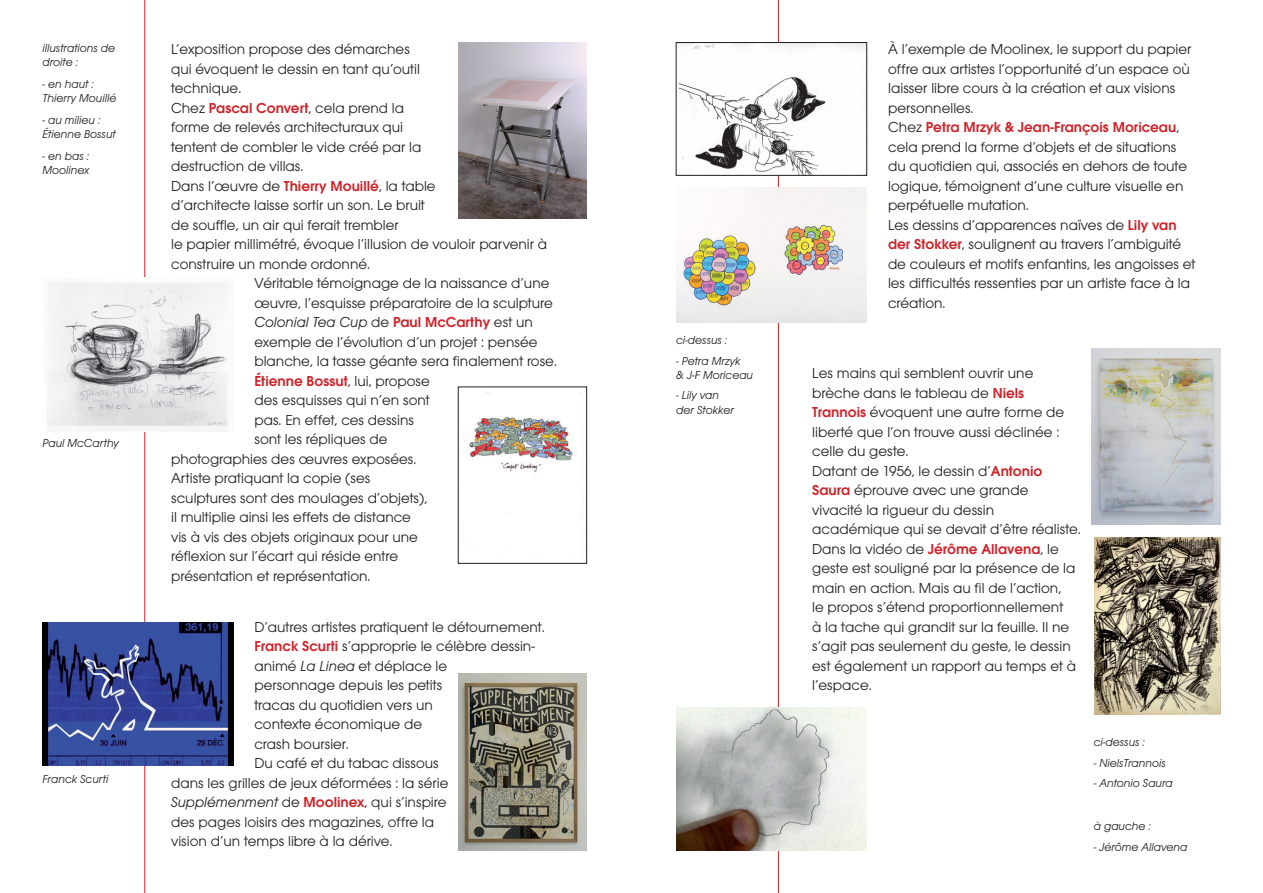
<style>
.page{position:relative;width:1263px;height:893px;background:#fff}
.page>*{position:absolute;margin:0;border:0;box-sizing:border-box;transform-origin:0 0}
.t1{font:15px/19.5px "Avant Garde Gothic Itc T";color:#231f20}
.t2{font:italic 15px "Avant Garde Gothic Itc T";color:#231f20}
.t3{font:600 15px "Avant Garde Gothic Itc T";color:#d1232a}
.t4{font:italic 12px/14.4px "Avant Garde Gothic Itc T";color:#231f20}
.s1{font-weight:600;color:#d1232a}
.s2{font-style:normal}
.s3{font-weight:600;font-style:normal;color:#d1232a}
.s4{font-weight:400;color:#231f20}
.s5{font-style:italic}
</style>
<div class="page">
<hr style="left:144px;top:0;width:1px;height:893px;background:#d1232a">
<img style="left:458px;top:43px;width:128px;height:176px">
<img style="left:47px;top:277px;width:181px;height:154px">
<img style="left:469px;top:392px;width:116px;height:140px">
<div style="left:458px;top:387px;width:129px;height:176px;border:1px solid #231f20"></div>
<img style="left:43px;top:623px;width:190px;height:142px">
<img style="left:458px;top:674px;width:129px;height:176px">
<hr style="left:778px;top:0;width:1px;height:893px;background:#d1232a">
<img style="left:678px;top:44px;width:187px;height:130px">
<div style="left:676px;top:42px;width:191px;height:134px;border:1px solid #231f20"></div>
<img style="left:676px;top:187px;width:191px;height:136px">
<img style="left:1092px;top:348px;width:128px;height:177px">
<img style="left:1094px;top:538px;width:126px;height:176px">
<img style="left:676px;top:708px;width:191px;height:143px">
<p class="t4" style="left:43px;top:41px;width:74px">illustrations de droite :</p>
<p class="t4" style="left:43px;top:77px;width:75px">- en haut :<br>Thierry Mouillé</p>
<p class="t4" style="left:43px;top:113px;width:75px">- au milieu :<br>Étienne Bossut</p>
<p class="t4" style="left:43px;top:149px;width:48px">- en bas :<br>Moolinex</p>
<p class="t4" style="left:43px;top:436px;width:78px">Paul McCarthy</p>
<p class="t4" style="left:43px;top:772px;width:67px">Franck Scurti</p>
<p class="t1" style="left:171px;top:39px;width:240px">L’exposition propose des démarches</p>
<p class="t1" style="left:171px;top:59px;width:250px">qui évoquent le dessin en tant qu’outil</p>
<p class="t1" style="left:171px;top:78px;width:72px">technique.</p>
<p class="t1" style="left:171px;top:98px;width:235px">Chez <span class="s1">Pascal Convert</span>, cela prend la</p>
<p class="t1" style="left:171px;top:117px;width:234px">forme de relevés architecturaux qui</p>
<p class="t1" style="left:171px;top:137px;width:252px">tentent de combler le vide créé par la</p>
<p class="t1" style="left:171px;top:156px;width:134px">destruction de villas.</p>
<p class="t1" style="left:171px;top:176px;width:266px">Dans l’œuvre de <span class="s1">Thierry Mouillé</span>, la table</p>
<p class="t1" style="left:171px;top:195px;width:255px">d’architecte laisse sortir un son. Le bruit</p>
<p class="t1" style="left:171px;top:215px;width:229px">de souffle, un air qui ferait trembler</p>
<p class="t1" style="left:171px;top:234px;width:377px">le papier millimétré, évoque l’illusion de vouloir parvenir à</p>
<p class="t1" style="left:171px;top:254px;width:200px">construire un monde ordonné.</p>
<p class="t1" style="left:254px;top:273px;width:297px">Véritable témoignage de la naissance d’une</p>
<p class="t1" style="left:254px;top:293px;width:300px">œuvre, l’esquisse préparatoire de la sculpture</p>
<p class="t2" style="left:254px;top:313px;width:280px">Colonial Tea Cup <span class="s2">de</span> <span class="s3">Paul McCarthy</span> <span class="s2">est un</span></p>
<p class="t1" style="left:254px;top:332px;width:285px">exemple de l’évolution d’un projet : pensée</p>
<p class="t1" style="left:254px;top:351px;width:304px">blanche, la tasse géante sera finalement rose.</p>
<p class="t3" style="left:254px;top:372px;width:177px">Étienne Bossut<span class="s4">, lui, propose</span></p>
<p class="t1" style="left:254px;top:390px;width:177px">des esquisses qui n’en sont</p>
<p class="t1" style="left:254px;top:410px;width:161px">pas. En effet, ces dessins</p>
<p class="t1" style="left:254px;top:429px;width:135px">sont les répliques de</p>
<p class="t1" style="left:171px;top:449px;width:247px">photographies des œuvres exposées.</p>
<p class="t1" style="left:171px;top:468px;width:201px">Artiste pratiquant la copie (ses</p>
<p class="t1" style="left:171px;top:488px;width:258px">sculptures sont des moulages d’objets),</p>
<p class="t1" style="left:171px;top:507px;width:241px">il multiplie ainsi les effets de distance</p>
<p class="t1" style="left:171px;top:527px;width:248px">vis à vis des objets originaux pour une</p>
<p class="t1" style="left:171px;top:546px;width:229px">réflexion sur l’écart qui réside entre</p>
<p class="t1" style="left:171px;top:566px;width:201px">présentation et représentation.</p>
<p class="t1" style="left:254px;top:617px;width:292px">D’autres artistes pratiquent le détournement.</p>
<p class="t1" style="left:254px;top:636px;width:282px"><span class="s1">Franck Scurti</span> s’approprie le célèbre dessin-</p>
<p class="t1" style="left:254px;top:656px;width:194px">animé <span class="s5">La Linea</span> et déplace le</p>
<p class="t1" style="left:254px;top:675px;width:189px">personnage depuis les petits</p>
<p class="t1" style="left:254px;top:695px;width:180px">tracas du quotidien vers un</p>
<p class="t1" style="left:254px;top:714px;width:169px">contexte économique de</p>
<p class="t1" style="left:254px;top:734px;width:96px">crash boursier.</p>
<p class="t1" style="left:254px;top:753px;width:186px">Du café et du tabac dissous</p>
<p class="t1" style="left:171px;top:773px;width:279px">dans les grilles de jeux déformées : la série</p>
<p class="t1" style="left:171px;top:792px;width:277px"><span class="s5">Supplémenment</span> de <span class="s1">Moolinex</span>, qui s’inspire</p>
<p class="t1" style="left:171px;top:812px;width:264px">des pages loisirs des magazines, offre la</p>
<p class="t1" style="left:171px;top:831px;width:223px">vision d’un temps libre à la dérive.</p>
<p class="t4" style="left:676px;top:333px;width:53px">ci-dessus :</p>
<p class="t4" style="left:676px;top:353px;width:78px">- Petra Mrzyk<br>&amp; J-F Moriceau</p>
<p class="t4" style="left:676px;top:388px;width:59px">- Lily van der Stokker</p>
<p class="t1" style="left:888px;top:39px;width:309px">À l’exemple de Moolinex, le support du papier offre aux artistes l’opportunité d’un espace où laisser libre cours à la création et aux visions personnelles.<br>Chez <span class="s1">Petra Mrzyk &amp; Jean-François Moriceau</span>, cela prend la forme d’objets et de situations du quotidien qui, associés en dehors de toute logique, témoignent d’une culture visuelle en perpétuelle mutation.<br>Les dessins d’apparences naïves de <span class="s1">Lily van der Stokker</span>, soulignent au travers l’ambiguité de couleurs et motifs enfantins, les angoisses et les difficultés ressenties par un artiste face à la création.</p>
<p class="t1" style="left:812px;top:363px;width:270px">Les mains qui semblent ouvrir une brèche dans le tableau de <span class="s1">Niels Trannois</span> évoquent une autre forme de liberté que l’on trouve aussi déclinée : celle du geste.<br>Datant de 1956, le dessin d’<span class="s1">Antonio Saura</span> éprouve avec une grande vivacité la rigueur du dessin académique qui se devait d’être réaliste.<br>Dans la vidéo de <span class="s1">Jérôme Allavena</span>, le geste est souligné par la présence de la main en action. Mais au fil de l’action,<br>le propos s’étend proportionnellement<br>à la tache qui grandit sur la feuille. Il ne s’agit pas seulement du geste, le dessin est également un rapport au temps et à l’espace.</p>
<p class="t4" style="left:1094px;top:735px;width:53px">ci-dessus :</p>
<p class="t4" style="left:1094px;top:755px;width:74px">- NielsTrannois</p>
<p class="t4" style="left:1094px;top:776px;width:81px">- Antonio Saura</p>
<p class="t4" style="left:1094px;top:819px;width:58px">à gauche :</p>
<p class="t4" style="left:1094px;top:839px;width:95px">- Jérôme Allavena</p>
</div>
